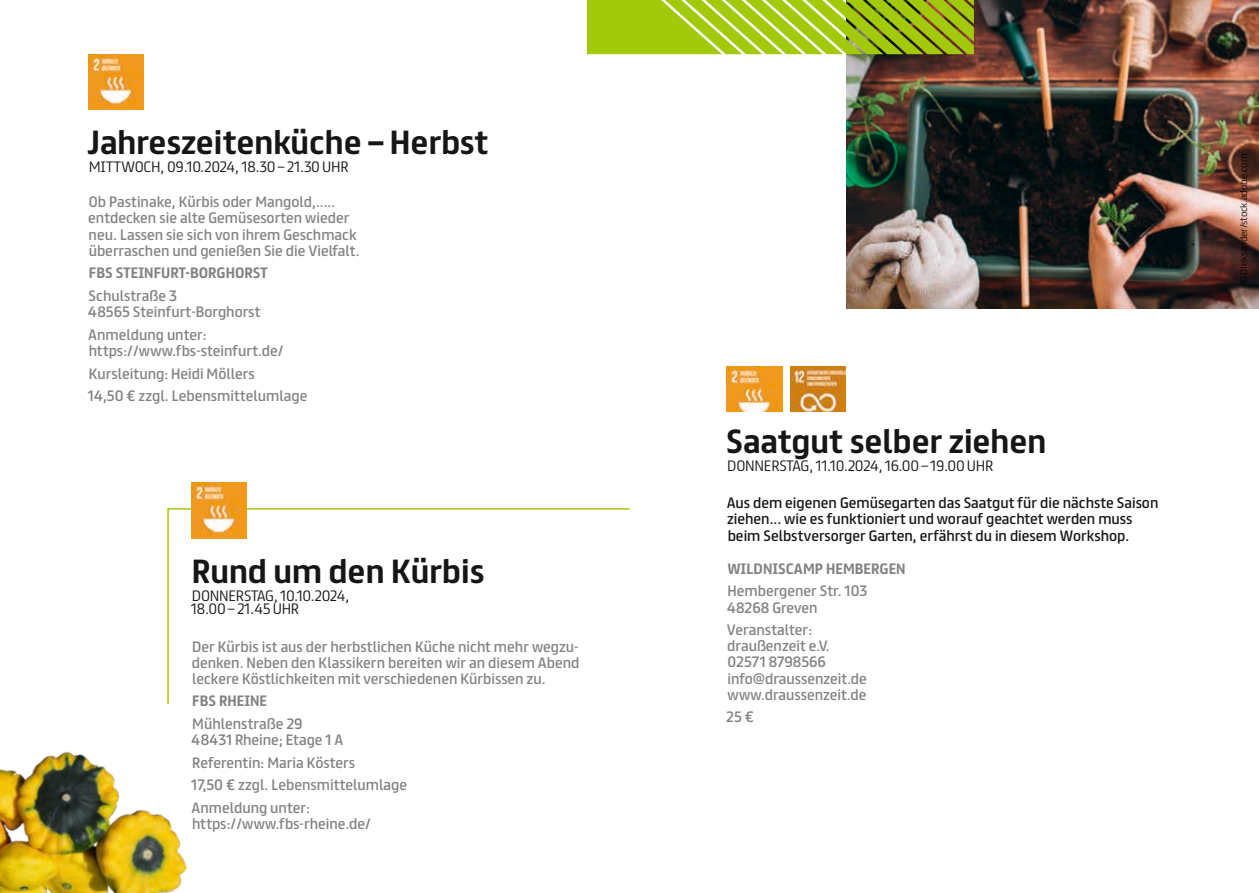
<style>
.page{position:relative;width:1259px;height:893px;background:#fff}
.page>*{position:absolute;margin:0;border:0;box-sizing:border-box;transform-origin:0 0}
.t1{font:700 30px "FS Truman";color:#151616}
.t2{font:13.5px/16.2px "FS Truman";color:#818281}
.t3{font:13.5px/16.2px "FS Truman";color:#151616}
.t4{font:300 13.5px/13.5px "FS Truman";letter-spacing:-.02em;color:#151616}
.t5{font:700 13.5px "FS Truman";color:#818281}
.t6{font:300 9px "FS Truman";letter-spacing:-.025em;color:#151616}
</style>
<div class="page">
<img style="left:88px;top:54px;width:56px;height:55px">
<img style="left:0;top:751px;width:187px;height:142px">
<img style="left:846px;top:0;width:413px;height:308px">
<svg style="left:587px;top:0;width:387px;height:54px;background:#a3c41f"></svg>
<img style="left:727px;top:366px;width:55px;height:46px">
<img style="left:790px;top:366px;width:56px;height:46px">
<svg style="left:167px;top:508px;width:463px;height:196px"></svg>
<img style="left:191px;top:483px;width:56px;height:55px">
<h1 class="t1" style="left:88px;top:116px;width:402px">Jahreszeitenküche – Herbst</h1>
<p class="t4" style="left:89px;top:159px;width:261px">MITTWOCH, 09.10.2024, 18.30 – 21.30 UHR</p>
<p class="t2" style="left:88px;top:193px;width:273px">Ob Pastinake, Kürbis oder Mangold,..... entdecken sie alte Gemüsesorten wieder neu. Lassen sie sich von ihrem Geschmack überraschen und genießen Sie die Vielfalt.</p>
<p class="t5" style="left:89px;top:261px;width:180px">FBS STEINFURT-BORGHORST</p>
<p class="t2" style="left:88px;top:286px;width:174px">Schulstraße 3<br>48565 Steinfurt-Borghorst</p>
<p class="t2" style="left:88px;top:325px;width:197px">Anmeldung unter: https://www.fbs-steinfurt.de/</p>
<p class="t2" style="left:88px;top:361px;width:221px;line-height:22.5px">Kursleitung: Heidi Möllers<br>14,50 € zzgl. Lebensmittelumlage</p>
<h1 class="t1" style="left:192px;top:545px;width:294px">Rund um den Kürbis</h1>
<p class="t4" style="left:191px;top:587px;width:160px">DONNERSTAG, 10.10.2024,<br>18.00 – 21.45 UHR</p>
<p class="t2" style="left:192px;top:637px;width:389px;text-align:justify">Der Kürbis ist aus der herbstlichen Küche nicht mehr wegzu&shy;denken. Neben den Klassikern bereiten wir an diesem Abend leckere Köstlichkeiten mit verschiedenen Kürbissen zu.</p>
<p class="t5" style="left:192px;top:689px;width:76px">FBS RHEINE</p>
<p class="t2" style="left:191px;top:714px;width:154px">Mühlenstraße 29<br>48431 Rheine; Etage 1 A</p>
<p class="t2" style="left:191px;top:750px;width:217px;line-height:22.5px">Referentin: Maria Kösters<br>17,50 € zzgl. Lebensmittelumlage<br>Anmeldung unter:</p>
<p class="t2" style="left:192px;top:815px;width:180px">https://www.fbs-rheine.de/</p>
<h1 class="t1" style="left:726px;top:415px;width:322px">Saatgut selber ziehen</h1>
<p class="t4" style="left:727px;top:457px;width:268px">DONNERSTAG, 11.10.2024, 16.00 – 19.00 UHR</p>
<p class="t3" style="left:727px;top:494px;width:433px">Aus dem eigenen Gemüsegarten das Saatgut für die nächste Saison ziehen... wie es funktioniert und worauf geachtet werden muss beim Selbstversorger Garten, erfährst du in diesem Workshop.</p>
<p class="t5" style="left:728px;top:557px;width:179px">WILDNISCAMP HEMBERGEN</p>
<p class="t2" style="left:726px;top:582px;width:142px">Hembergener Str. 103<br>48268 Greven</p>
<p class="t2" style="left:727px;top:621px;width:141px">Veranstalter: draußenzeit e.V.<br>02571 8798566 info@draussenzeit.de www.draussenzeit.de</p>
<p class="t2" style="left:726px;top:708px;width:29px">25 €</p>
<p class="t6" style="left:1236px;top:284px;width:132px;rotate:-90deg">©Oleksander/stock.adobe.com</p>
</div>
